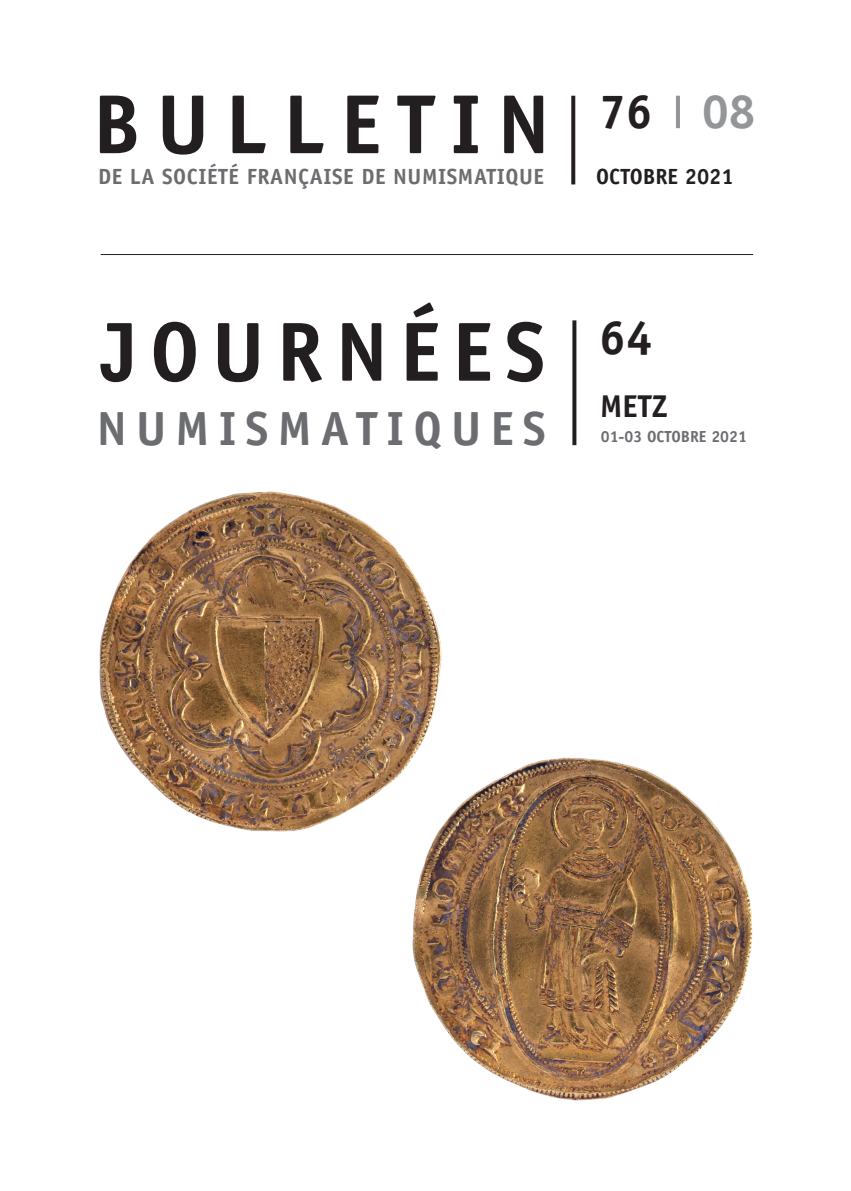
<style>
.page{position:relative;width:851px;height:1191px;background:#fff}
.page>*{position:absolute;margin:0;border:0;box-sizing:border-box;transform-origin:0 0}
.t1{font:700 84px "Officina Sans";letter-spacing:.19em;color:#231f20}
.t2{font:700 84px "Officina Sans";letter-spacing:.14em;color:#231f20}
.t3{font:700 48px "Officina Sans";letter-spacing:.19em;color:#6c6d70}
.t4{font:700 48px "Officina Sans";color:#231f20}
.t5{font:700 31.6px "Officina Sans";color:#231f20}
.t6{font:700 22px "Officina Sans";letter-spacing:.025em;color:#6c6d70}
.t7{font:700 22px "Officina Sans";color:#231f20}
.t8{font:700 16px "Officina Sans";color:#6c6d70}
.s1{color:#939598}
</style>
<div class="page">
<svg style="left:571px;top:96px;width:4px;height:88px"></svg>
<svg style="left:676px;top:96px;width:3px;height:32px"></svg>
<svg style="left:572px;top:320px;width:4px;height:125px"></svg>
<hr style="left:101px;top:254px;width:652px;height:1px;background:#231f20">
<img style="left:99px;top:492px;width:342px;height:339px">
<img style="left:412px;top:757px;width:340px;height:343px">
<h2 class="t4" style="left:599px;top:82px;width:158px">76 <span class="s1">08</span></h2>
<h1 class="t1" style="left:92px;top:72px;width:459px">BULLETIN</h1>
<p class="t6" style="left:98px;top:163px;width:447px">DE LA SOCIÉTÉ FRANÇAISE DE NUMISMATIQUE</p>
<p class="t7" style="left:596px;top:163px;width:139px">OCTOBRE 2021</p>
<h1 class="t2" style="left:101px;top:300px;width:446px">JOURNÉES</h1>
<h2 class="t3" style="left:97px;top:399px;width:451px">NUMISMATIQUES</h2>
<h2 class="t4" style="left:599px;top:308px;width:55px">64</h2>
<h3 class="t5" style="left:600px;top:387px;width:69px">METZ</h3>
<p class="t8" style="left:600px;top:426px;width:148px">01-03 OCTOBRE 2021</p>
</div>
